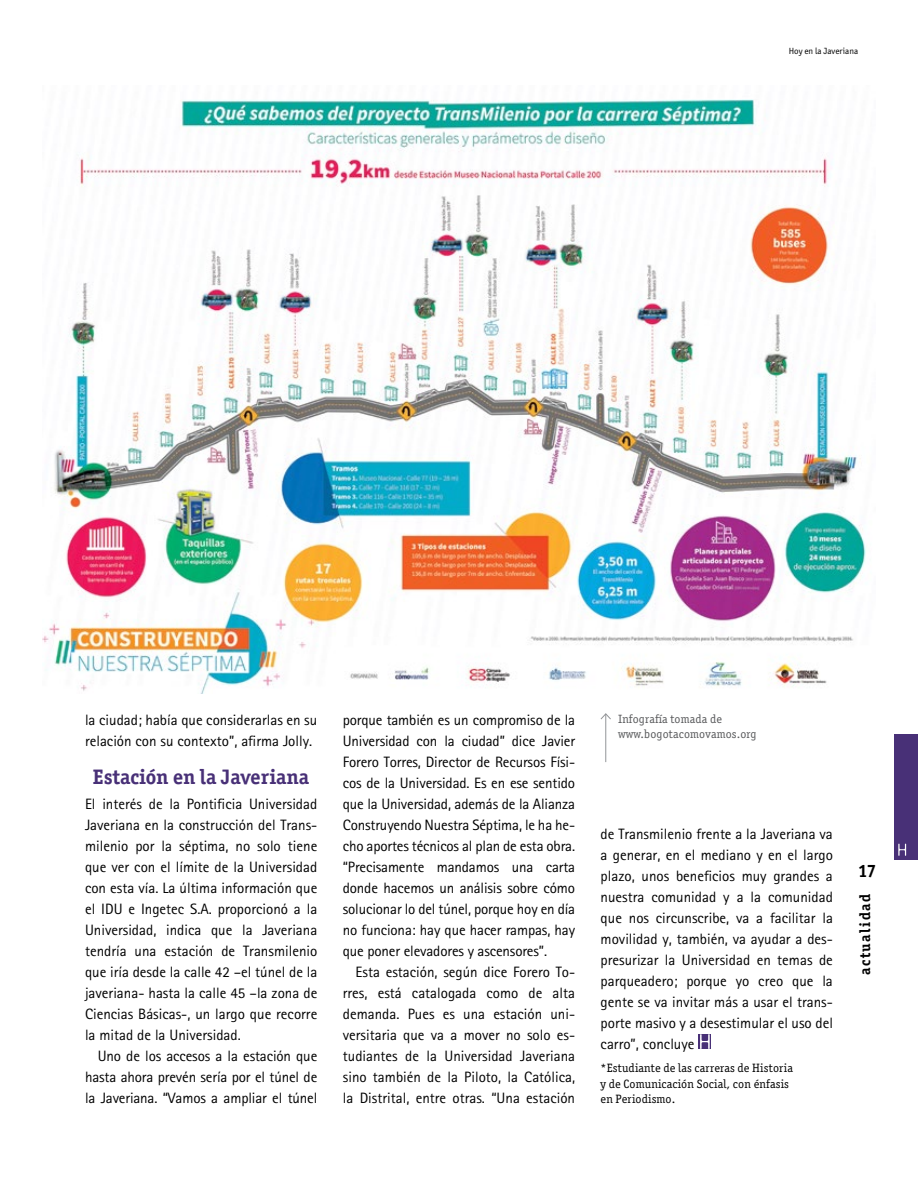
<style>
.page{position:relative;width:918px;height:1188px;background:#fff}
.page>*{position:absolute;margin:0;border:0;box-sizing:border-box;transform-origin:0 0}
.t1{font:700 21px "Officina Ser ITC";color:#483077}
.t2{font:700 18px "Officina Sans ITC";color:#000}
.t3{font:15px/21px "AT Rotis Sans Serif";color:#000;text-align:justify}
.t4{font:700 15px "Officina Ser ITC";letter-spacing:.1em;color:#000}
.t5{font:12.15px/15.1px "Officina Ser ITC";letter-spacing:.01em;color:#000}
.t6{font:12px/15px "Officina Ser ITC";letter-spacing:.01em;color:#58595b}
.t7{font:9px "Officina Sans ITC";color:#000}
.s1{font-size:12px}
</style>
<div class="page">
<div style="left:894px;top:734px;width:24px;height:126px;background:#483077"></div>
<svg style="left:898px;top:844px;width:8px;height:12px"></svg>
<img style="left:42px;top:99px;width:824px;height:595px">
<div style="left:698px;top:1034px;width:13px;height:15px;background:#483077"></div>
<svg style="left:700px;top:1034px;width:10px;height:15px"></svg>
<hr style="left:605px;top:714px;width:1px;height:48px;background:#939598">
<svg style="left:600px;top:713px;width:11px;height:7px"></svg>
<p class="t7" style="left:789px;top:46px;width:71px">Hoy en la Javeriana</p>
<p class="t3" style="left:85px;top:709px;width:234px">la ciudad; había que considerarlas en su relación con su contexto”, afirma Jolly.</p>
<h1 class="t1" style="left:93px;top:764px;width:218px">Estación en la Javeriana</h1>
<p class="t3" style="left:85px;top:793px;width:234px">El interés de la Pontificia Universidad Javeriana en la construcción del Trans&shy;milenio por la séptima, no solo tiene que ver con el límite de la Universidad con esta vía. La última información que el IDU e Ingetec S.A. proporcionó a la Universidad, indica que la Javeriana tendría una estación de Transmilenio que iría desde la calle 42 –el túnel de la javeriana- hasta la calle 45 –la zona de Ciencias Básicas-, un largo que recorre la mitad de la Universidad.</p>
<p class="t3" style="left:85px;top:1045px;width:234px;text-indent:13px">Uno de los accesos a la estación que hasta ahora prevén sería por el túnel de la Javeriana. “Vamos a ampliar el túnel</p>
<p class="t3" style="left:343px;top:709px;width:234px">porque también es un compromiso de la Universidad con la ciudad” dice Javier Forero Torres, Director de Recursos Físi&shy;cos de la Universidad. Es en ese sentido que la Universidad, además de la Alianza Construyendo Nuestra Séptima, le ha he&shy;cho aportes técnicos al plan de esta obra. “Precisamente mandamos una carta donde hacemos un análisis sobre cómo solucionar lo del túnel, porque hoy en día no funciona: hay que hacer rampas, hay que poner elevadores y ascensores”.</p>
<p class="t3" style="left:343px;top:961px;width:234px;text-indent:13px">Esta estación, según dice Forero To&shy;rres, está catalogada como de alta demanda. Pues es una estación uni&shy;versitaria que va a mover no solo es&shy;tudiantes de la Universidad Javeriana sino también de la Piloto, la Católica, la Distrital, entre otras. “Una estación</p>
<p class="t6" style="left:618px;top:711px;width:140px">Infografía tomada de www.bogotacomovamos.org</p>
<p class="t3" style="left:601px;top:823px;width:234px">de Transmilenio frente a la Javeriana va a generar, en el mediano y en el largo plazo, unos beneficios muy grandes a nuestra comunidad y a la comunidad que nos circunscribe, va a facilitar la movilidad y, también, va ayudar a des&shy;presurizar la Universidad en temas de parqueadero; porque yo creo que la gente se va invitar más a usar el trans&shy;porte masivo y a desestimular el uso del carro”, concluye</p>
<p class="t5" style="left:601px;top:1061px;width:194px"><span class="s1">*</span>Estudiante de las carreras de Historia y de Comunicación Social, con énfasis en Periodismo.</p>
<p class="t2" style="left:858px;top:859px;width:20px">17</p>
<p class="t4" style="left:856px;top:975px;width:82px;rotate:-90deg">actualidad</p>
</div>
